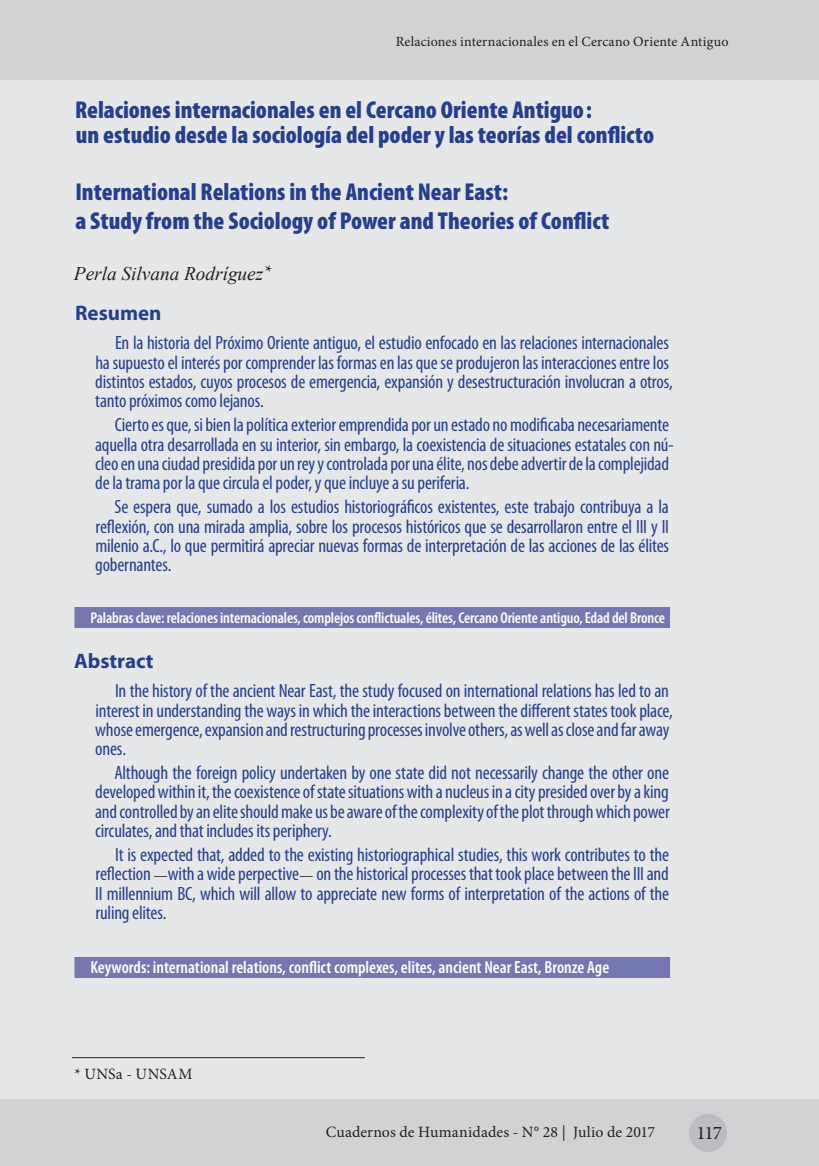
<style>
.page{position:relative;width:819px;height:1166px;background:#fff}
.page>*{position:absolute;margin:0;border:0;box-sizing:border-box;transform-origin:0 0}
.Titulo_ES{font:900 condensed 24.5px "Myriad Pro";color:#253f8e}
.Titulo_EN{font:900 condensed 24.5px/29.4px "Myriad Pro";color:#253f8e}
.Titulo_2{font:700 21px "Myriad Pro";color:#253f8e}
.resumen{font:condensed 19.25px/19.2px "Myriad Pro";letter-spacing:-.01em;color:#253f8e}
.Autor{font:italic 19.25px "Times New Roman";color:#231f20}
.t1{font:19.25px "Minion Pro";color:#231f20}
.claves{font:600 condensed 17.5px "Myriad Pro";color:#fff}
.claves-2{font:600 condensed 15.75px "Myriad Pro";letter-spacing:-.01em;color:#fff}
.Nota_al_pie{font:15.75px "Minion Pro";letter-spacing:.005em;color:#231f20}
.t2{font:14px "Minion Pro";letter-spacing:.01em;color:#231f20}
.s1{font-family:"Minion Pro";font-stretch:normal;font-size:15.75px;color:#231f20}
</style>
<div class="page">
<div style="left:0;top:79px;width:819px;height:1027px;background:#e6e7e9"></div>
<div style="left:0;top:1099px;width:819px;height:67px;background:#d1d2d4"></div>
<div style="left:689px;top:1114px;width:38px;height:38px;background:#bcbdc0;border-radius:50%"></div>
<div style="left:0;top:0;width:819px;height:79px;background:#d1d2d4"></div>
<div style="left:74px;top:607px;width:596px;height:21px;background:#7477b0"></div>
<div style="left:74px;top:957px;width:596px;height:21px;background:#7477b0"></div>
<hr style="left:72px;top:1057px;width:293px;height:1px;background:#231f20">
<p class="t2" style="left:396px;top:33px;width:334px">Relaciones internacionales en el Cercano Oriente Antiguo</p>
<p class="Titulo_ES" style="left:75px;top:94px;width:518px">Relaciones internacionales en el Cercano Oriente Antiguo:</p>
<p class="Titulo_ES" style="left:76px;top:119px;width:579px">un estudio desde la sociología del poder y las teorías del conflicto</p>
<p class="Titulo_EN" style="left:75px;top:176px;width:535px">International Relations in the Ancient Near East:<br>a Study from the Sociology of Power and Theories of Conflict</p>
<p class="Autor" style="left:74px;top:260px;width:191px">Perla Silvana Rodríguez</p>
<p class="Titulo_2" style="left:75px;top:299px;width:88px">Resumen</p>
<p class="resumen" style="left:95px;top:333px;width:579px;text-indent:20px">En la historia del Próximo Oriente antiguo, el estudio enfocado en las relaciones internacionales ha supuesto el interés por comprender las formas en las que se produjeron las interacciones entre los distintos estados, cuyos procesos de emergencia, expansión y desestructuración involucran a otros, tanto próximos como lejanos.</p>
<p class="resumen" style="left:95px;top:415px;width:580px;text-indent:20px">Cierto es que, si bien la política exterior emprendida por un estado no modificaba necesariamente aquella otra desarrollada en su interior, sin embargo, la coexistencia de situaciones estatales con nú&shy;cleo en una ciudad presidida por un rey y controlada por una élite, nos debe advertir de la complejidad de la trama por la que circula el poder, y que incluye a su periferia.</p>
<p class="resumen" style="left:95px;top:497px;width:575px;text-align:justify;text-indent:19px">Se espera que, sumado a los estudios historiográficos existentes, este trabajo contribuya a la reflexión, con una mirada amplia, sobre los procesos históricos que se desarrollaron entre el III y II milenio a.C., lo que permitirá apreciar nuevas formas de interpretación de las acciones de las élites gobernantes.</p>
<p class="claves-2" style="left:90px;top:608px;width:576px">Palabras clave: relaciones internacionales, complejos conflictuales, élites, Cercano Oriente antiguo, Edad del Bronce</p>
<p class="Titulo_2" style="left:74px;top:647px;width:81px">Abstract</p>
<p class="resumen" style="left:95px;top:681px;width:579px;text-indent:20px">In the history of the ancient Near East, the study focused on international relations has led to an interest in understanding the ways in which the interactions between the different states took place, whose emergence, expansion and restructuring processes involve others, as well as close and far away ones.</p>
<p class="resumen" style="left:95px;top:763px;width:576px;text-align:justify;text-indent:19px">Although the foreign policy undertaken by one state did not necessarily change the other one developed within it, the coexistence of state situations with a nucleus in a city presided over by a king and controlled by an elite should make us be aware of the complexity of the plot through which power circulates, and that includes its periphery.</p>
<p class="resumen" style="left:95px;top:845px;width:575px;text-align:justify;text-indent:20px">It is expected that, added to the existing historiographical studies, this work contributes to the reflection <span class="s1">—</span>with a wide perpective<span class="s1">—</span> on the historical processes that took place between the III and II millennium BC, which will allow to appreciate new forms of interpretation of the actions of the ruling elites.</p>
<p class="claves" style="left:90px;top:956px;width:520px">Keywords: international relations, conflict complexes, elites, ancient Near East, Bronze Age</p>
<p class="t1" style="left:265px;top:259px;width:9px">*</p>
<p class="Nota_al_pie" style="left:74px;top:1063px;width:119px">* UNSa - UNSAM</p>
<p class="Nota_al_pie" style="left:326px;top:1122px;width:331px">Cuadernos de Humanidades - N° 28 | Julio de 2017</p>
<p class="t1" style="left:696px;top:1119px;width:27px">117</p>
</div>
